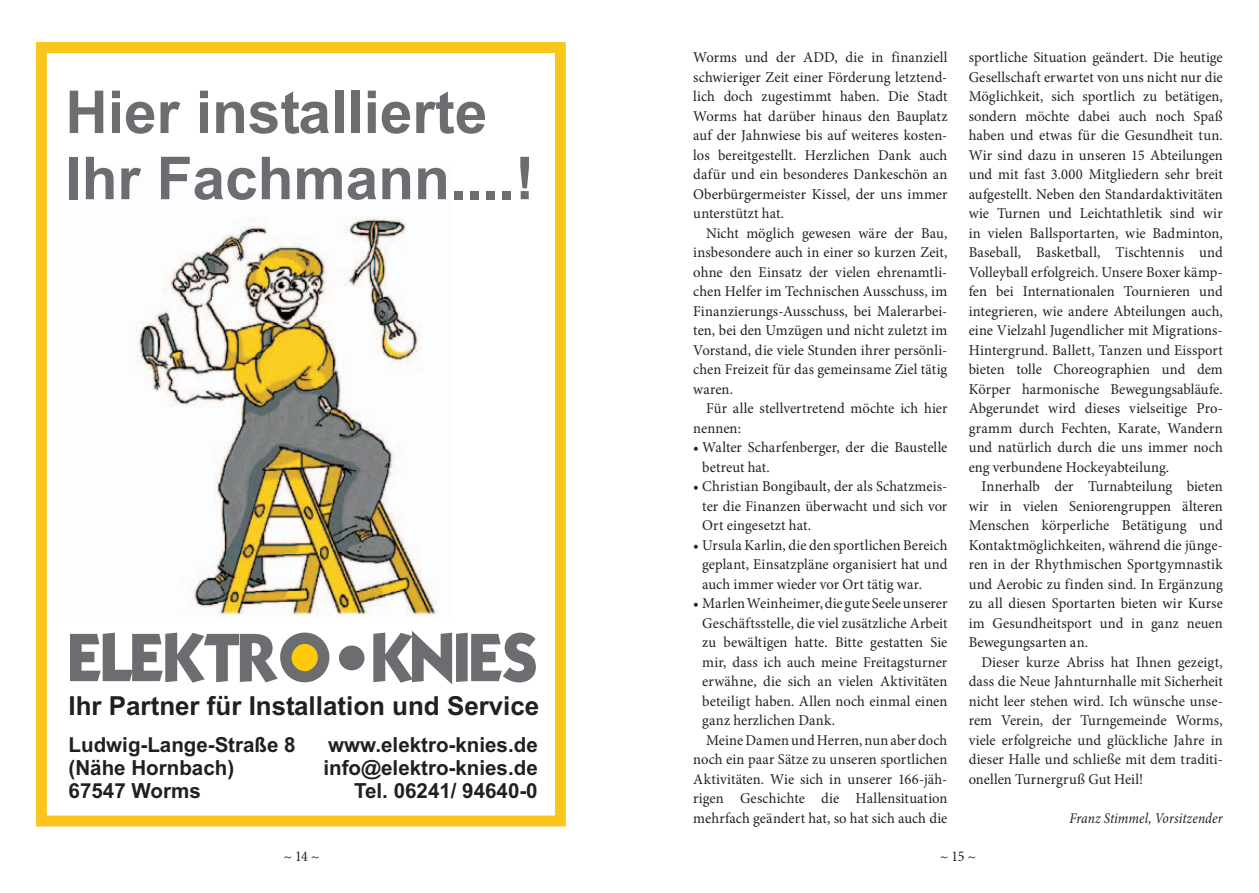
<style>
.page{position:relative;width:1259px;height:893px;background:#fff}
.page>*{position:absolute;margin:0;border:0;box-sizing:border-box;transform-origin:0 0}
.t1{font:700 59.25px/66.2px "Arial";color:#6c6d70}
.t2{font:58.65px "Kabel Bd";letter-spacing:-.08em;color:#6c6d70;scale:.96 1}
.t3{font:700 26.25px "Arial";color:#231f20}
.t4{font:700 20.85px/23.2px "Arial";color:#231f20}
.t5{font:15px/19.5px "Minion Pro";letter-spacing:.005em;color:#231f20;text-align:justify}
.t6{font:italic condensed 15px "Minion Pro";letter-spacing:.005em;color:#231f20}
.t7{font:condensed 15px "Minion Pro";color:#231f20}
</style>
<div class="page">
<img style="left:130px;top:217px;width:309px;height:399px">
<div style="left:36px;top:43px;width:530px;height:783px;border:11px solid #fac61c"></div>
<div style="left:287px;top:639px;width:34px;height:36px;background:#feca0a;border-radius:50%"></div>
<div style="left:339px;top:645px;width:25px;height:25px;background:#6c6d70;border-radius:50%"></div>
<h1 class="t1" style="left:65px;top:85px;width:471px">Hier installierte<br>Ihr Fachmann....!</h1>
<h2 class="t2" style="left:67px;top:622px;width:493px">ELEKTRO KNIES</h2>
<h3 class="t3" style="left:68px;top:689px;width:472px">Ihr Partner für Installation und Service</h3>
<h3 class="t4" style="left:323px;top:735px;width:216px;text-align:right">www.elektro-knies.de info@elektro-knies.de<br>Tel. 06241/ 94640-0</h3>
<h3 class="t4" style="left:69px;top:735px;width:228px">Ludwig-Lange-Straße 8 (Nähe Hornbach)<br>67547 Worms</h3>
<p class="t5" style="left:693px;top:48px;width:256px">Worms und der ADD, die in finanziell schwieriger Zeit einer Förderung letztend&shy;lich doch zugestimmt haben. Die Stadt Worms hat darüber hinaus den Bauplatz auf der Jahnwiese bis auf weiteres kosten&shy;los bereitgestellt. Herzlichen Dank auch dafür und ein besonderes Dankeschön an Oberbürgermeister Kissel, der uns immer unterstützt hat.</p>
<p class="t5" style="left:693px;top:223px;width:256px;text-indent:13px">Nicht möglich gewesen wäre der Bau, insbesondere auch in einer so kurzen Zeit, ohne den Einsatz der vielen ehrenamtli&shy;chen Helfer im Technischen Ausschuss, im Finanzierungs-Ausschuss, bei Malerarbei&shy;ten, bei den Umzügen und nicht zuletzt im Vorstand, die viele Stunden ihrer persönli&shy;chen Freizeit für das gemeinsame Ziel tätig waren.</p>
<p class="t5" style="left:693px;top:399px;width:256px;text-indent:13px">Für alle stellvertretend möchte ich hier nennen:</p>
<p class="t5" style="left:702px;top:438px;width:247px;text-indent:-9px">• Walter Scharfenberger, der die Baustelle betreut hat.</p>
<p class="t5" style="left:702px;top:477px;width:247px;text-indent:-9px">• Christian Bongibault, der als Schatzmeis&shy;ter die Finanzen überwacht und sich vor Ort eingesetzt hat.</p>
<p class="t5" style="left:702px;top:535px;width:247px;text-indent:-9px">• Ursula Karlin, die den sportlichen Bereich geplant, Einsatzpläne organisiert hat und auch immer wieder vor Ort tätig war.</p>
<p class="t5" style="left:693px;top:594px;width:256px">• Marlen Weinheimer, die gute Seele unserer</p>
<p class="t5" style="left:702px;top:613px;width:247px">Geschäftsstelle, die viel zusätzliche Arbeit</p>
<p class="t5" style="left:702px;top:633px;width:247px">zu bewältigen hatte. Bitte gestatten Sie</p>
<p class="t5" style="left:702px;top:652px;width:247px">mir, dass ich auch meine Freitagsturner</p>
<p class="t5" style="left:702px;top:672px;width:247px">erwähne, die sich an vielen Aktivitäten</p>
<p class="t5" style="left:702px;top:691px;width:247px">beteiligt haben. Allen noch einmal einen</p>
<p class="t5" style="left:702px;top:711px;width:134px">ganz herzlichen Dank.</p>
<p class="t5" style="left:706px;top:730px;width:243px">Meine Damen und Herren, nun aber doch</p>
<p class="t5" style="left:693px;top:750px;width:256px">noch ein paar Sätze zu unseren sportlichen</p>
<p class="t5" style="left:693px;top:769px;width:256px">Aktivitäten. Wie sich in unserer 166-jäh-</p>
<p class="t5" style="left:693px;top:789px;width:256px">rigen Geschichte die Hallensituation</p>
<p class="t5" style="left:693px;top:808px;width:256px">mehrfach geändert hat, so hat sich auch die</p>
<p class="t5" style="left:968px;top:48px;width:256px">sportliche Situation geändert. Die heutige Gesellschaft erwartet von uns nicht nur die Möglichkeit, sich sportlich zu betätigen, sondern möchte dabei auch noch Spaß haben und etwas für die Gesundheit tun.<br>Wir sind dazu in unseren 15 Abteilungen und mit fast 3.000 Mitgliedern sehr breit aufgestellt. Neben den Standardaktivitäten wie Turnen und Leichtathletik sind wir in vielen Ballsportarten, wie Badminton, Baseball, Basketball, Tischtennis und Volleyball erfolgreich. Unsere Boxer kämp&shy;fen bei Internationalen Tournieren und integrieren, wie andere Abteilungen auch, eine Vielzahl Jugendlicher mit Migrations-Hintergrund. Ballett, Tanzen und Eissport bieten tolle Choreographien und dem Körper harmonische Bewegungsabläufe.<br>Abgerundet wird dieses vielseitige Pro&shy;gramm durch Fechten, Karate, Wandern und natürlich durch die uns immer noch eng verbundene Hockeyabteilung.</p>
<p class="t5" style="left:968px;top:477px;width:256px;text-indent:13px">Innerhalb der Turnabteilung bieten wir in vielen Seniorengruppen älteren Menschen körperliche Betätigung und Kontaktmöglichkeiten, während die jünge&shy;ren in der Rhythmischen Sportgymnastik und Aerobic zu finden sind. In Ergänzung zu all diesen Sportarten bieten wir Kurse im Gesundheitsport und in ganz neuen Bewegungsarten an.</p>
<p class="t5" style="left:968px;top:652px;width:256px;text-indent:13px">Dieser kurze Abriss hat Ihnen gezeigt, dass die Neue Jahnturnhalle mit Sicherheit nicht leer stehen wird. Ich wünsche unse&shy;rem Verein, der Turngemeinde Worms, viele erfolgreiche und glückliche Jahre in dieser Halle und schließe mit dem traditi&shy;onellen Turnergruß Gut Heil!</p>
<p class="t6" style="left:1069px;top:809px;width:155px">Franz Stimmel, Vorsitzender</p>
<p class="t7" style="left:283px;top:848px;width:37px">~ 14 ~</p>
<p class="t7" style="left:940px;top:848px;width:38px">~ 15 ~</p>
</div>
